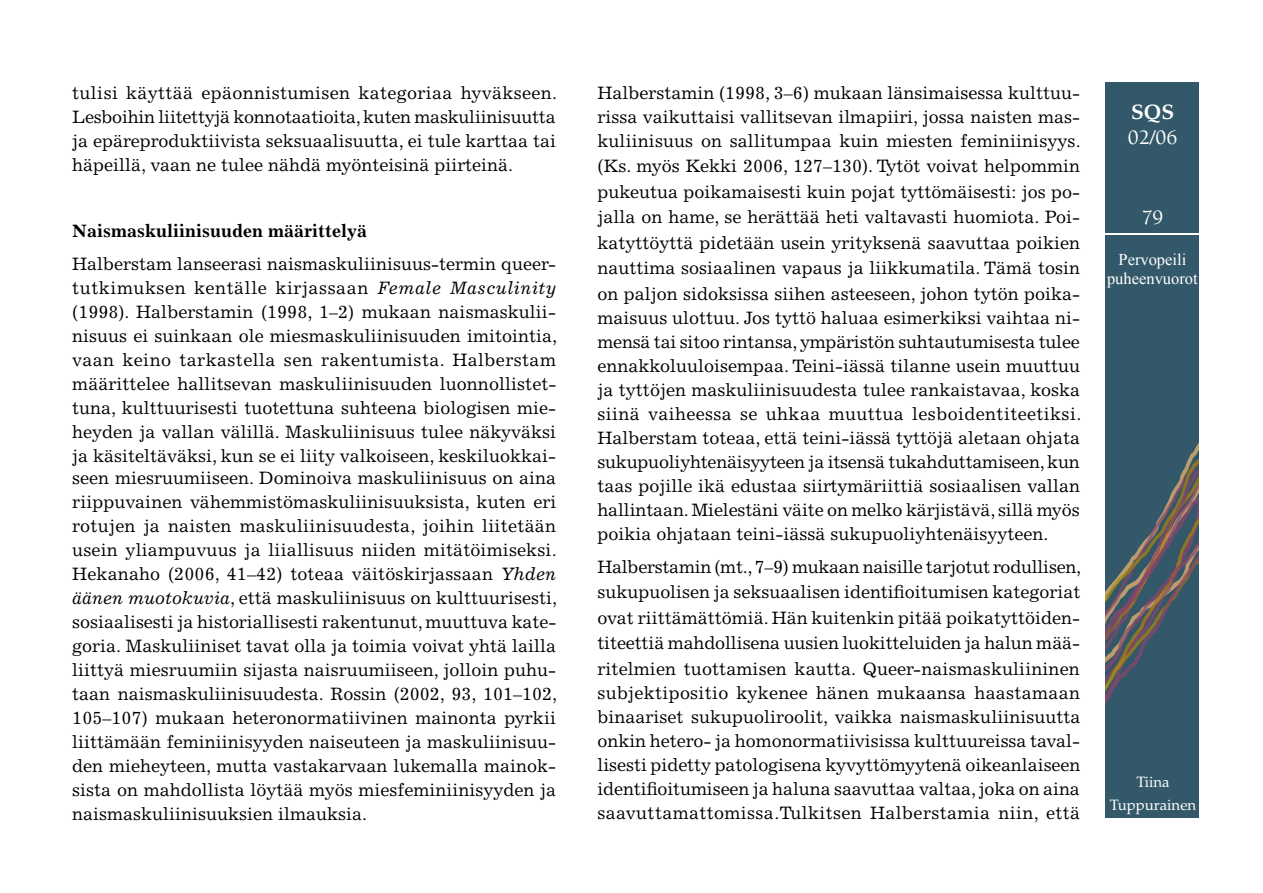
<style>
.page{position:relative;width:1263px;height:893px;background:#fff}
.page>*{position:absolute;margin:0;border:0;box-sizing:border-box;transform-origin:0 0}
.t1{font:500 21px "Berkeley";color:#fff}
.t2{font:700 21px "Palatino";color:#fff}
.t3{font:18px/24px "Excelsior";color:#000;text-align:justify}
.t4{font:700 18px "Excelsior";color:#000}
.t5{font:16.5px/19.8px "Times New Roman";color:#fff;text-align:center}
.t6{font:15px/22.8px "Palatino";color:#fff;text-align:center}
.s1{font-style:italic}
</style>
<div class="page">
<img style="left:1106px;top:82px;width:92px;height:736px">
<hr style="left:1100px;top:233px;width:103px;height:2px;background:#fff">
<p class="t3" style="left:72px;top:81px;width:486px">tulisi käyttää epäonnistumisen kategoriaa hyväkseen.<br>Lesboihin liitettyjä konnotaatioita, kuten maskuliinisuutta ja epäreproduktiivista seksuaalisuutta, ei tule karttaa tai häpeillä, vaan ne tulee nähdä myönteisinä piirteinä.</p>
<p class="t4" style="left:72px;top:220px;width:296px">Naismaskuliinisuuden määrittelyä</p>
<p class="t3" style="left:72px;top:252px;width:486px">Halberstam lanseerasi naismaskuliinisuus-termin queer&shy;tutkimuksen kentälle kirjassaan <span class="s1">Female Masculinity </span>(1998). Halberstamin (1998, 1–2) mukaan naismaskulii&shy;nisuus ei suinkaan ole miesmaskuliinisuuden imitointia, vaan keino tarkastella sen rakentumista. Halberstam määrittelee hallitsevan maskuliinisuuden luonnollistet&shy;tuna, kulttuurisesti tuotettuna suhteena biologisen mie&shy;heyden ja vallan välillä. Maskuliinisuus tulee näkyväksi ja käsiteltäväksi, kun se ei liity valkoiseen, keskiluokkai&shy;seen miesruumiiseen. Dominoiva maskuliinisuus on aina riippuvainen vähemmistömaskuliinisuuksista, kuten eri rotujen ja naisten maskuliinisuudesta, joihin liitetään usein yliampuvuus ja liiallisuus niiden mitätöimiseksi.<br>Hekanaho (2006, 41–42) toteaa väitöskirjassaan <span class="s1">Yhden äänen muotokuvia</span>, että maskuliinisuus on kulttuurisesti, sosiaalisesti ja historiallisesti rakentunut, muuttuva kate&shy;goria. Maskuliiniset tavat olla ja toimia voivat yhtä lailla liittyä miesruumiin sijasta naisruumiiseen, jolloin puhu&shy;taan naismaskuliinisuudesta. Rossin (2002, 93, 101–102, 105–107) mukaan heteronormatiivinen mainonta pyrkii liittämään feminiinisyyden naiseuteen ja maskuliinisuu&shy;den mieheyteen, mutta vastakarvaan lukemalla mainok&shy;sista on mahdollista löytää myös miesfeminiinisyyden ja naismaskuliinisuuksien ilmauksia.</p>
<p class="t3" style="left:597px;top:80px;width:485px;line-height:24.5px">Halberstamin (1998, 3–6) mukaan länsimaisessa kulttuu&shy;rissa vaikuttaisi vallitsevan ilmapiiri, jossa naisten mas&shy;kuliinisuus on sallitumpaa kuin miesten feminiinisyys. (Ks. myös Kekki 2006, 127–130). Tytöt voivat helpommin pukeutua poikamaisesti kuin pojat tyttömäisesti: jos po&shy;jalla on hame, se herättää heti valtavasti huomiota. Poi&shy;katyttöyttä pidetään usein yrityksenä saavuttaa poikien nauttima sosiaalinen vapaus ja liikkumatila. Tämä tosin on paljon sidoksissa siihen asteeseen, johon tytön poika&shy;maisuus ulottuu. Jos tyttö haluaa esimerkiksi vaihtaa ni&shy;mensä tai sitoo rintansa, ympäristön suhtautumisesta tulee ennakkoluuloisempaa. Teini-iässä tilanne usein muuttuu ja tyttöjen maskuliinisuudesta tulee rankaistavaa, koska siinä vaiheessa se uhkaa muuttua lesboidentiteetiksi.<br>Halberstam toteaa, että teini-iässä tyttöjä aletaan ohjata sukupuoliyhtenäisyyteen ja itsensä tukahduttamiseen, kun taas pojille ikä edustaa siirtymäriittiä sosiaalisen vallan hallintaan. Mielestäni väite on melko kärjistävä, sillä myös poikia ohjataan teini-iässä sukupuoliyhtenäisyyteen.</p>
<p class="t3" style="left:597px;top:554px;width:485px;line-height:24.6px">Halberstamin (mt., 7–9) mukaan naisille tarjotut rodullisen, sukupuolisen ja seksuaalisen identifioitumisen kategoriat ovat riittämättömiä. Hän kuitenkin pitää poikatyttöiden&shy;titeettiä mahdollisena uusien luokitteluiden ja halun mää&shy;ritelmien tuottamisen kautta. Queer-naismaskuliininen subjektipositio kykenee hänen mukaansa haastamaan binaariset sukupuoliroolit, vaikka naismaskuliinisuutta onkin hetero- ja homonormatiivisissa kulttuureissa taval&shy;lisesti pidetty patologisena kyvyttömyytenä oikeanlaiseen identifioitumiseen ja haluna saavuttaa valtaa, joka on aina saavuttamattomissa.Tulkitsen Halberstamia niin, että</p>
<p class="t2" style="left:1131px;top:99px;width:45px">SQS</p>
<p class="t1" style="left:1128px;top:126px;width:51px">02/06</p>
<p class="t1" style="left:1142px;top:207px;width:23px">79</p>
<p class="t5" style="left:1107px;top:249px;width:92px">Pervopeili puheenvuorot</p>
<p class="t6" style="left:1110px;top:771px;width:88px">Tiina<br>Tuppurainen</p>
</div>
